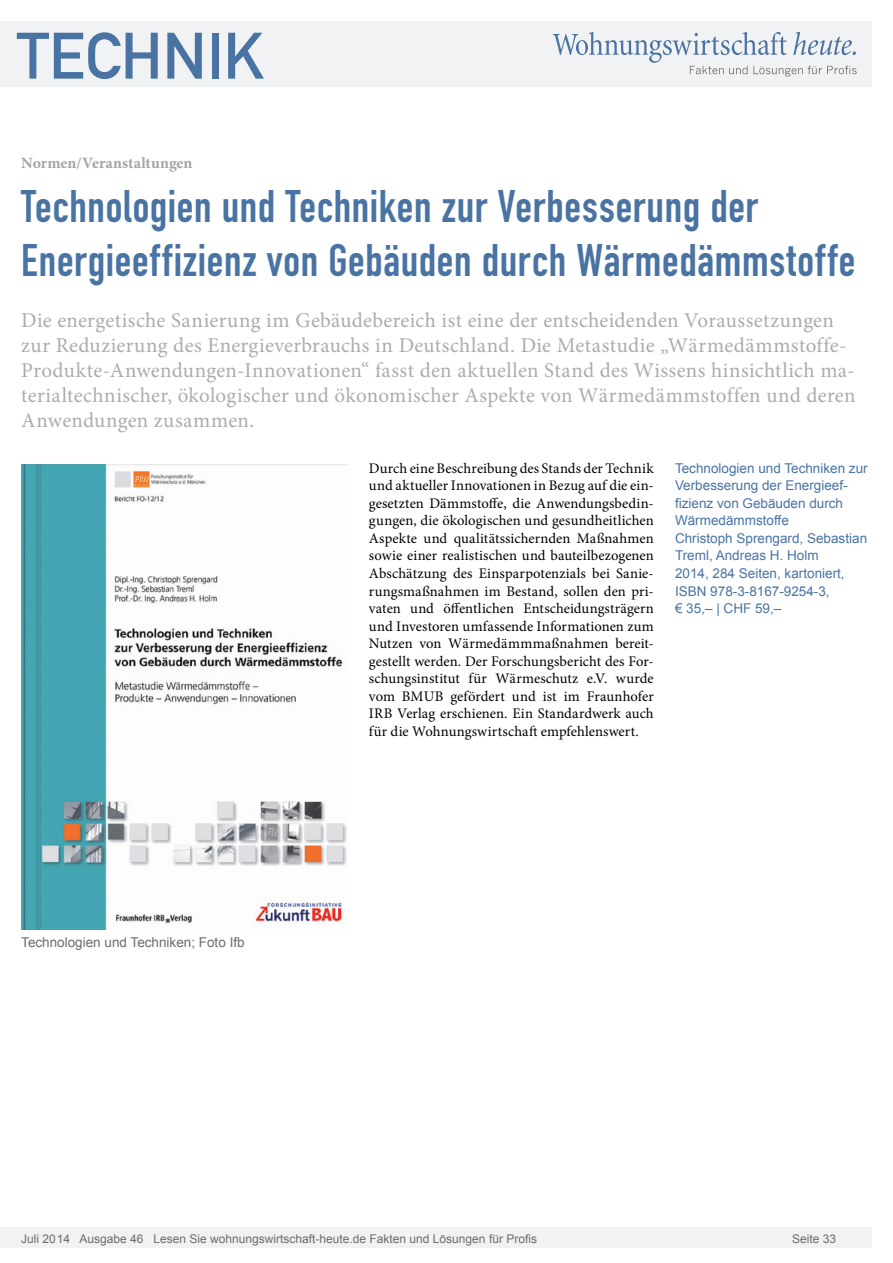
<style>
.page{position:relative;width:893px;height:1263px;background:#fff}
.page>*{position:absolute;margin:0;border:0;box-sizing:border-box;transform-origin:0 0}
.t1{font:64.5px "DIN Mittelschrift";color:#4973a3}
.t2{font:45px/54px "DIN Engschrift";letter-spacing:.015em;color:#4973a3}
.t3{font:21px/25.2px "Minion Pro";letter-spacing:.015em;color:#acacac}
.t4{font:700 15.75px "Minion Pro";color:#a4a4a4}
.t5{font:14.7px/17.5px "Minion Pro";color:#000;text-align:justify}
.t6{font:13.5px/17.5px "Arial";color:#4973a3}
.t7{font:13.5px "Arial";color:#6c6c6c}
.t8{font:12px "Arial";color:#6c6c6c}
</style>
<div class="page">
<div style="left:0;top:1227px;width:872px;height:20px;background:#f1f2f3"></div>
<div style="left:0;top:21px;width:872px;height:66px;background:#f1f2f3"></div>
<svg style="left:553px;top:32px;width:304px;height:45px"></svg>
<img style="left:21px;top:464px;width:327px;height:465px">
<h1 class="t1" style="left:17px;top:18px;width:249px">TECHNIK</h1>
<p class="t4" style="left:21px;top:152px;width:173px">Normen/Veranstaltungen</p>
<h2 class="t2" style="left:21px;top:180px;width:836px">Technologien und Techniken zur Verbesserung der<br>Energieeffizienz von Gebäuden durch Wärmedämmstoffe</h2>
<p class="t3" style="left:21px;top:307px;width:836px">Die energetische Sanierung im Gebäudebereich ist eine der entscheidenden Voraussetzungen zur Reduzierung des Energieverbrauchs in Deutschland. Die Metastudie „Wärmedämmstoffe-Produkte-Anwendungen-Innovationen“ fasst den aktuellen Stand des Wissens hinsichtlich ma&shy;terialtechnischer, ökologischer und ökonomischer Aspekte von Wärmedämmstoffen und deren Anwendungen zusammen.</p>
<p class="t6" style="left:675px;top:459px;width:194px">Technologien und Techniken zur<br>Verbesserung der Energieef&shy;fizienz von Gebäuden durch<br>Wärmedämmstoffe<br>Christoph Sprengard, Sebastian<br>Treml, Andreas H. Holm<br>2014, 284 Seiten, kartoniert,<br>ISBN 978-3-8167-9254-3,<br>€ 35,– | CHF 59,–</p>
<p class="t5" style="left:369px;top:459px;width:286px">Durch eine Beschreibung des Stands der Technik und aktueller Innovationen in Bezug auf die ein&shy;gesetzten Dämmstoffe, die Anwendungsbedin&shy;gungen, die ökologischen und gesundheitlichen Aspekte und qualitätssichernden Maßnahmen sowie einer realistischen und bauteilbezogenen Abschätzung des Einsparpotenzials bei Sanie&shy;rungsmaßnahmen im Bestand, sollen den pri&shy;vaten und öffentlichen Entscheidungsträgern und Investoren umfassende Informationen zum Nutzen von Wärmedämmmaßnahmen bereit&shy;gestellt werden. Der Forschungsbericht des For&shy;schungsinstitut für Wärmeschutz e.V. wurde vom BMUB gefördert und ist im Fraunhofer IRB Verlag erschienen. Ein Standardwerk auch für die Wohnungswirtschaft empfehlenswert.</p>
<p class="t7" style="left:21px;top:933px;width:225px">Technologien und Techniken; Foto Ifb</p>
<p class="t8" style="left:21px;top:1230px;width:517px">Juli 2014 Ausgabe 46 Lesen Sie wohnungswirtschaft-heute.de Fakten und Lösungen für Profis</p>
<p class="t8" style="left:792px;top:1231px;width:46px">Seite 33</p>
</div>
